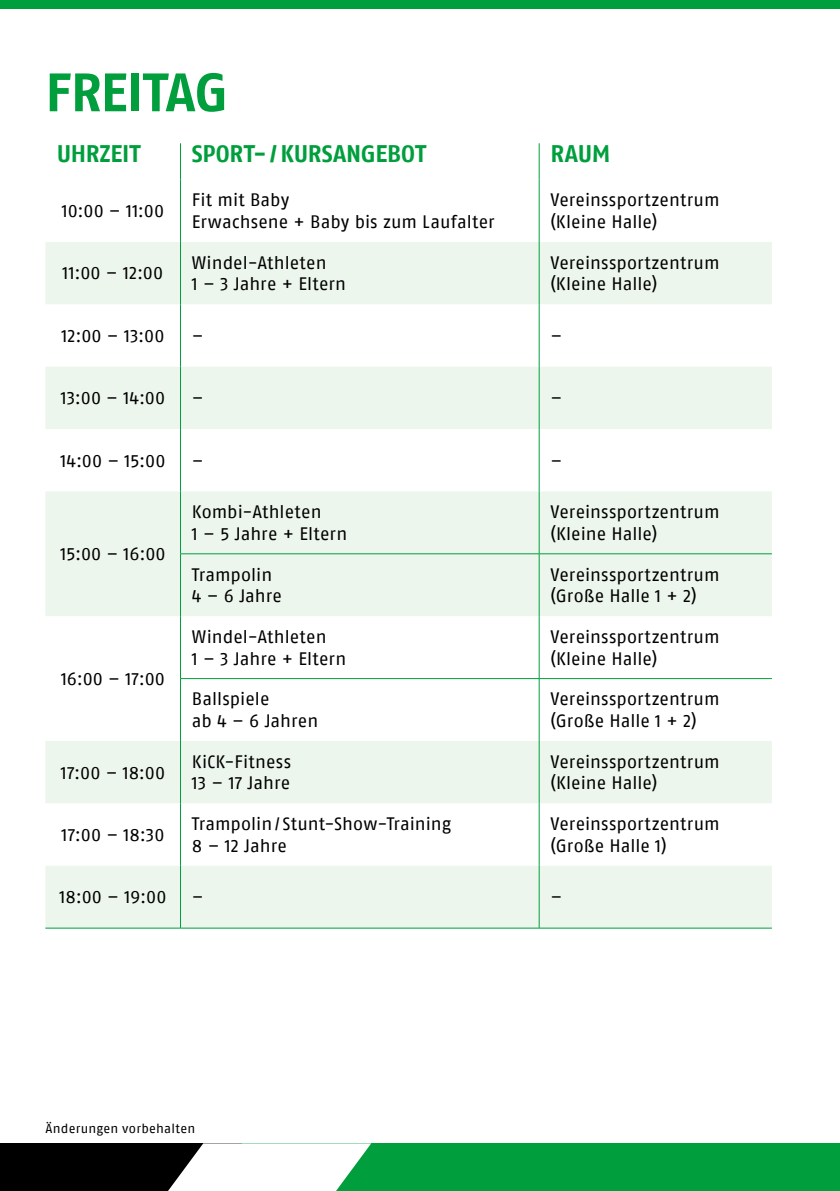
<style>
.page{position:relative;width:840px;height:1191px;background:#fff}
.page>*{position:absolute;margin:0;border:0;box-sizing:border-box;transform-origin:0 0}
.t1{font:54px "Fago No Bold Lf";letter-spacing:-.015em;color:#009e3d}
.t2{font:24px "Fago No Bold Lf";letter-spacing:-.005em;color:#009e3d}
.t3{font:18px/21.6px "Fago No Regular LF";letter-spacing:.005em;color:#000}
.t4{font:13px "Fago No Regular LF";letter-spacing:.015em;color:#000}
</style>
<div class="page">
<svg style="left:45px;top:242px;width:726px;height:187px;fill:#edf6ed"></svg>
<div style="left:45px;top:491px;width:726px;height:125px;background:#edf6ed"></div>
<div style="left:45px;top:741px;width:726px;height:62px;background:#edf6ed"></div>
<div style="left:45px;top:865px;width:726px;height:62px;background:#edf6ed"></div>
<hr style="left:180px;top:242px;width:1px;height:62px;background:#009e3d">
<hr style="left:538px;top:242px;width:1px;height:62px;background:#009e3d">
<hr style="left:180px;top:367px;width:1px;height:62px;background:#009e3d">
<hr style="left:538px;top:367px;width:1px;height:62px;background:#009e3d">
<hr style="left:180px;top:491px;width:1px;height:62px;background:#009e3d">
<hr style="left:538px;top:491px;width:1px;height:62px;background:#009e3d">
<hr style="left:180px;top:616px;width:1px;height:62px;background:#009e3d">
<hr style="left:538px;top:616px;width:1px;height:62px;background:#009e3d">
<hr style="left:180px;top:803px;width:1px;height:62px;background:#009e3d">
<hr style="left:538px;top:803px;width:1px;height:62px;background:#009e3d">
<hr style="left:180px;top:179px;width:1px;height:63px;background:#009e3d">
<hr style="left:538px;top:179px;width:1px;height:63px;background:#009e3d">
<hr style="left:180px;top:304px;width:1px;height:63px;background:#009e3d">
<hr style="left:538px;top:304px;width:1px;height:63px;background:#009e3d">
<hr style="left:180px;top:429px;width:1px;height:62px;background:#009e3d">
<hr style="left:538px;top:429px;width:1px;height:62px;background:#009e3d">
<hr style="left:180px;top:554px;width:1px;height:62px;background:#009e3d">
<hr style="left:538px;top:554px;width:1px;height:62px;background:#009e3d">
<hr style="left:180px;top:679px;width:1px;height:62px;background:#009e3d">
<hr style="left:538px;top:679px;width:1px;height:62px;background:#009e3d">
<hr style="left:180px;top:741px;width:1px;height:62px;background:#009e3d">
<hr style="left:538px;top:741px;width:1px;height:62px;background:#009e3d">
<hr style="left:180px;top:865px;width:1px;height:63px;background:#009e3d">
<hr style="left:538px;top:865px;width:1px;height:63px;background:#009e3d">
<hr style="left:180px;top:143px;width:1px;height:36px;background:#009e3d">
<hr style="left:538px;top:143px;width:1px;height:36px;background:#009e3d">
<hr style="left:45px;top:927px;width:135px;height:1px;background:#009e3d">
<hr style="left:180px;top:927px;width:359px;height:1px;background:#009e3d">
<hr style="left:539px;top:927px;width:232px;height:1px;background:#009e3d">
<hr style="left:180px;top:553px;width:359px;height:1px;background:#009e3d">
<hr style="left:539px;top:553px;width:232px;height:1px;background:#009e3d">
<hr style="left:180px;top:678px;width:359px;height:1px;background:#009e3d">
<hr style="left:539px;top:678px;width:232px;height:1px;background:#009e3d">
<div style="left:0;top:0;width:839px;height:9px;background:#009e3d"></div>
<div style="left:220px;top:1143px;width:619px;height:48px;background:#009e3d"></div>
<div style="left:0;top:1143px;width:242px;height:48px;background:#000"></div>
<svg style="left:168px;top:1143px;width:203px;height:48px"></svg>
<h1 class="t1" style="left:45px;top:61px;width:184px">FREITAG</h1>
<h2 class="t2" style="left:57px;top:140px;width:85px">UHRZEIT</h2>
<h2 class="t2" style="left:192px;top:140px;width:236px">SPORT-/KURSANGEBOT</h2>
<h2 class="t2" style="left:550px;top:140px;width:61px">RAUM</h2>
<p class="t3" style="left:62px;top:200px;width:104px">10:00 – 11:00</p>
<p class="t3" style="left:192px;top:189px;width:304px">Fit mit Baby<br>Erwachsene + Baby bis zum Laufalter</p>
<p class="t3" style="left:550px;top:189px;width:170px">Vereinssportzentrum (Kleine Halle)</p>
<p class="t3" style="left:63px;top:262px;width:102px">11:00 – 12:00</p>
<p class="t3" style="left:192px;top:251px;width:156px">Windel-Athleten<br>1 – 3 Jahre + Eltern</p>
<p class="t3" style="left:550px;top:251px;width:170px">Vereinssportzentrum (Kleine Halle)</p>
<p class="t3" style="left:61px;top:324px;width:104px">12:00 – 13:00</p>
<p class="t3" style="left:192px;top:324px;width:13px">–</p>
<p class="t3" style="left:550px;top:324px;width:13px">–</p>
<p class="t3" style="left:61px;top:387px;width:106px">13:00 – 14:00</p>
<p class="t3" style="left:192px;top:387px;width:13px">–</p>
<p class="t3" style="left:550px;top:387px;width:13px">–</p>
<p class="t3" style="left:60px;top:449px;width:107px">14:00 – 15:00</p>
<p class="t3" style="left:192px;top:449px;width:13px">–</p>
<p class="t3" style="left:550px;top:449px;width:13px">–</p>
<p class="t3" style="left:60px;top:543px;width:107px">15:00 – 16:00</p>
<p class="t3" style="left:61px;top:667px;width:105px">16:00 – 17:00</p>
<p class="t3" style="left:192px;top:501px;width:157px">Kombi-Athleten<br>1 – 5 Jahre + Eltern</p>
<p class="t3" style="left:550px;top:501px;width:170px">Vereinssportzentrum (Kleine Halle)</p>
<p class="t3" style="left:192px;top:563px;width:92px">Trampolin<br>4 – 6 Jahre</p>
<p class="t3" style="left:550px;top:563px;width:170px">Vereinssportzentrum (Große Halle 1 + 2)</p>
<p class="t3" style="left:192px;top:625px;width:156px">Windel-Athleten<br>1 – 3 Jahre + Eltern</p>
<p class="t3" style="left:550px;top:625px;width:170px">Vereinssportzentrum (Kleine Halle)</p>
<p class="t3" style="left:192px;top:688px;width:128px">Ballspiele<br>ab 4 – 6 Jahren</p>
<p class="t3" style="left:550px;top:688px;width:170px">Vereinssportzentrum (Große Halle 1 + 2)</p>
<p class="t3" style="left:61px;top:761px;width:106px">17:00 – 18:00</p>
<p class="t3" style="left:192px;top:750px;width:101px">KiCK-Fitness<br>13 – 17 Jahre</p>
<p class="t3" style="left:550px;top:750px;width:170px">Vereinssportzentrum (Kleine Halle)</p>
<p class="t3" style="left:61px;top:823px;width:104px">17:00 – 18:30</p>
<p class="t3" style="left:192px;top:813px;width:260px">Trampolin/ Stunt-Show-Training<br>8 – 12 Jahre</p>
<p class="t3" style="left:550px;top:813px;width:170px">Vereinssportzentrum (Große Halle 1)</p>
<p class="t3" style="left:60px;top:886px;width:108px">18:00 – 19:00</p>
<p class="t3" style="left:192px;top:886px;width:13px">–</p>
<p class="t3" style="left:550px;top:886px;width:13px">–</p>
<p class="t4" style="left:45px;top:1121px;width:151px">Änderungen vorbehalten</p>
</div>
